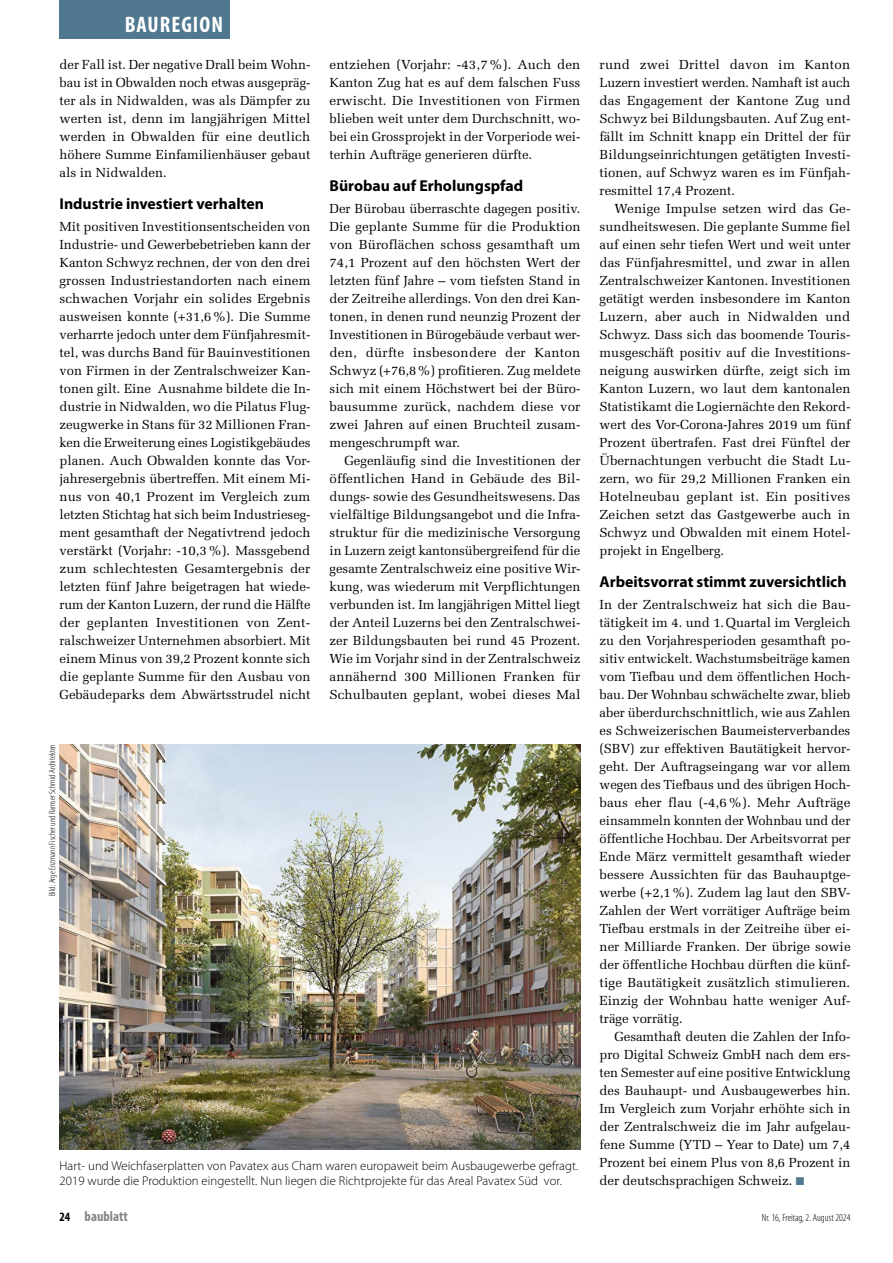
<style>
.page{position:relative;width:893px;height:1263px;background:#fff}
.page>*{position:absolute;margin:0;border:0;box-sizing:border-box;transform-origin:0 0}
.t1{font:700 condensed 22.5px "Myriad Pro";letter-spacing:.045em;color:#fff}
.t2{font:700 15.75px "Myriad Pro";color:#000}
.t3{font:700 condensed 14.25px "Myriad Pro";color:#868786}
.t4{font:13.2px/18px "Melior LT Std";color:#000;text-align:justify}
.t5{font:300 12.75px/15px "Myriad Pro";letter-spacing:.005em;color:#000}
.t6{font:300 condensed 10.5px "Myriad Pro";color:#000}
.t7{font:300 condensed 9px "Myriad Pro";color:#000}
.s1{color:#507890}
.s2{font-size:12.75px;color:#000}
</style>
<div class="page">
<div style="left:59px;top:0;width:171px;height:38px;background:#507890"></div>
<img style="left:60px;top:744px;width:520px;height:405px">
<h1 class="t1" style="left:125px;top:10px;width:100px">BAUREGION</h1>
<p class="t4" style="left:60px;top:56px;width:252px">der Fall ist. Der negative Drall beim Wohn&shy;bau ist in Obwalden noch etwas ausgepräg&shy;ter als in Nidwalden, was als Dämpfer zu werten ist, denn im langjährigen Mittel werden in Obwalden für eine deutlich höhere Summe Einfamilienhäuser gebaut als in Nidwalden.</p>
<p class="t2" style="left:60px;top:195px;width:206px">Industrie investiert verhalten</p>
<p class="t4" style="left:60px;top:218px;width:253px">Mit positiven Investitionsentscheiden von Industrie- und Gewerbebetrieben kann der Kanton Schwyz rechnen, der von den drei grossen Industriestandorten nach einem schwachen Vorjahr ein solides Ergebnis ausweisen konnte (+31,6%). Die Summe verharrte jedoch unter dem Fünfjahresmit&shy;tel, was durchs Band für Bauinvestitionen von Firmen in der Zentralschweizer Kan&shy;tonen gilt. Eine Ausnahme bildete die In&shy;dustrie in Nidwalden, wo die Pilatus Flug&shy;zeugwerke in Stans für 32 Millionen Fran&shy;ken die Erweiterung eines Logistikgebäudes planen. Auch Obwalden konnte das Vor&shy;jahresergebnis übertreffen. Mit einem Mi&shy;nus von 40,1 Prozent im Vergleich zum letzten Stichtag hat sich beim Industrieseg&shy;ment gesamthaft der Negativtrend jedoch verstärkt (Vorjahr: -10,3%). Massgebend zum schlechtesten Gesamtergebnis der letzten fünf Jahre beigetragen hat wiede&shy;rum der Kanton Luzern, der rund die Hälfte der geplanten Investitionen von Zent&shy;ralschweizer Unternehmen absorbiert. Mit einem Minus von 39,2 Prozent konnte sich die geplante Summe für den Ausbau von Gebäudeparks dem Abwärtsstrudel nicht</p>
<p class="t7" style="left:48px;top:896px;width:153px;rotate:-90deg">Bild: Arge Enzmann Fischer und Ramser Schmid Architekten</p>
<p class="t4" style="left:330px;top:56px;width:252px">entziehen (Vorjahr: -43,7%). Auch den Kanton Zug hat es auf dem falschen Fuss erwischt. Die Investitionen von Firmen blieben weit unter dem Durchschnitt, wo&shy;bei ein Grossprojekt in der Vorperiode wei&shy;terhin Aufträge generieren dürfte.</p>
<p class="t2" style="left:330px;top:177px;width:195px">Bürobau auf Erholungspfad</p>
<p class="t4" style="left:330px;top:200px;width:252px">Der Bürobau überraschte dagegen positiv.<br>Die geplante Summe für die Produktion von Büroflächen schoss gesamthaft um 74,1 Prozent auf den höchsten Wert der letzten fünf Jahre – vom tiefsten Stand in der Zeitreihe allerdings. Von den drei Kan&shy;tonen, in denen rund neunzig Prozent der Investitionen in Bürogebäude verbaut wer&shy;den, dürfte insbesondere der Kanton Schwyz (+76,8%) profitieren. Zug meldete sich mit einem Höchstwert bei der Büro&shy;bausumme zurück, nachdem diese vor zwei Jahren auf einen Bruchteil zusam&shy;mengeschrumpft war.</p>
<p class="t4" style="left:330px;top:452px;width:252px;text-indent:15px">Gegenläufig sind die Investitionen der öffentlichen Hand in Gebäude des Bil&shy;dungs- sowie des Gesundheitswesens. Das vielfältige Bildungsangebot und die Infra&shy;struktur für die medizinische Versorgung in Luzern zeigt kantonsübergreifend für die gesamte Zentralschweiz eine positive Wir&shy;kung, was wiederum mit Verpflichtungen verbunden ist. Im langjährigen Mittel liegt der Anteil Luzerns bei den Zentralschwei&shy;zer Bildungsbauten bei rund 45 Prozent.<br>Wie im Vorjahr sind in der Zentralschweiz annähernd 300 Millionen Franken für Schulbauten geplant, wobei dieses Mal</p>
<p class="t5" style="left:60px;top:1158px;width:520px">Hart- und Weichfaserplatten von Pavatex aus Cham waren europaweit beim Ausbaugewerbe gefragt.<br>2019 wurde die Produktion eingestellt. Nun liegen die Richtprojekte für das Areal Pavatex Süd vor.</p>
<p class="t4" style="left:600px;top:56px;width:252px">rund zwei Drittel davon im Kanton Luzern investiert werden. Namhaft ist auch das Engagement der Kantone Zug und Schwyz bei Bildungsbauten. Auf Zug ent&shy;fällt im Schnitt knapp ein Drittel der für Bildungseinrichtungen getätigten Investi&shy;tionen, auf Schwyz waren es im Fünfjah&shy;resmittel 17,4 Prozent.</p>
<p class="t4" style="left:600px;top:200px;width:253px;text-indent:15px">Wenige Impulse setzen wird das Ge&shy;sundheitswesen. Die geplante Summe fiel auf einen sehr tiefen Wert und weit unter das Fünfjahresmittel, und zwar in allen Zentralschweizer Kantonen. Investitionen getätigt werden insbesondere im Kanton Luzern, aber auch in Nidwalden und Schwyz. Dass sich das boomende Touris&shy;musgeschäft positiv auf die Investitions&shy;neigung auswirken dürfte, zeigt sich im Kanton Luzern, wo laut dem kantonalen Statistikamt die Logiernächte den Rekord&shy;wert des Vor-Corona-Jahres 2019 um fünf Prozent übertrafen. Fast drei Fünftel der Übernachtungen verbucht die Stadt Lu&shy;zern, wo für 29,2 Millionen Franken ein Hotelneubau geplant ist. Ein positives Zeichen setzt das Gastgewerbe auch in Schwyz und Obwalden mit einem Hotel&shy;projekt in Engelberg.</p>
<p class="t2" style="left:600px;top:573px;width:249px">Arbeitsvorrat stimmt zuversichtlich</p>
<p class="t4" style="left:600px;top:596px;width:253px">In der Zentralschweiz hat sich die Bau&shy;tätigkeit im 4. und 1.Quartal im Vergleich zu den Vorjahresperioden gesamthaft po&shy;sitiv entwickelt. Wachstumsbeiträge kamen vom Tiefbau und dem öffentlichen Hoch&shy;bau. Der Wohnbau schwächelte zwar, blieb aber überdurchschnittlich, wie aus Zahlen es Schweizerischen Baumeisterverbandes (SBV) zur effektiven Bautätigkeit hervor&shy;geht. Der Auftragseingang war vor allem wegen des Tiefbaus und des übrigen Hoch&shy;baus eher flau (-4,6%). Mehr Aufträge einsammeln konnten der Wohnbau und der öffentliche Hochbau. Der Arbeitsvorrat per Ende März vermittelt gesamthaft wieder bessere Aussichten für das Bauhauptge&shy;werbe (+2,1%). Zudem lag laut den SBV-Zahlen der Wert vorrätiger Aufträge beim Tiefbau erstmals in der Zeitreihe über ei&shy;ner Milliarde Franken. Der übrige sowie der öffentliche Hochbau dürften die künf&shy;tige Bautätigkeit zusätzlich stimulieren.<br>Einzig der Wohnbau hatte weniger Auf&shy;träge vorrätig.</p>
<p class="t4" style="left:600px;top:1028px;width:252px;text-indent:15px">Gesamthaft deuten die Zahlen der Info&shy;pro Digital Schweiz GmbH nach dem ers&shy;ten Semester auf eine positive Entwicklung des Bauhaupt- und Ausbaugewerbes hin.<br>Im Vergleich zum Vorjahr erhöhte sich in der Zentralschweiz die im Jahr aufgelau&shy;fene Summe (YTD – Year to Date) um 7,4<br>Prozent bei einem Plus von 8,6 Prozent in der deutschsprachigen Schweiz. <span class="s1">■</span></p>
<p class="t3" style="left:60px;top:1207px;width:70px"><span class="s2">24</span> baublatt</p>
<p class="t6" style="left:762px;top:1212px;width:90px">Nr. 16, Freitag, 2. August 2024</p>
</div>
